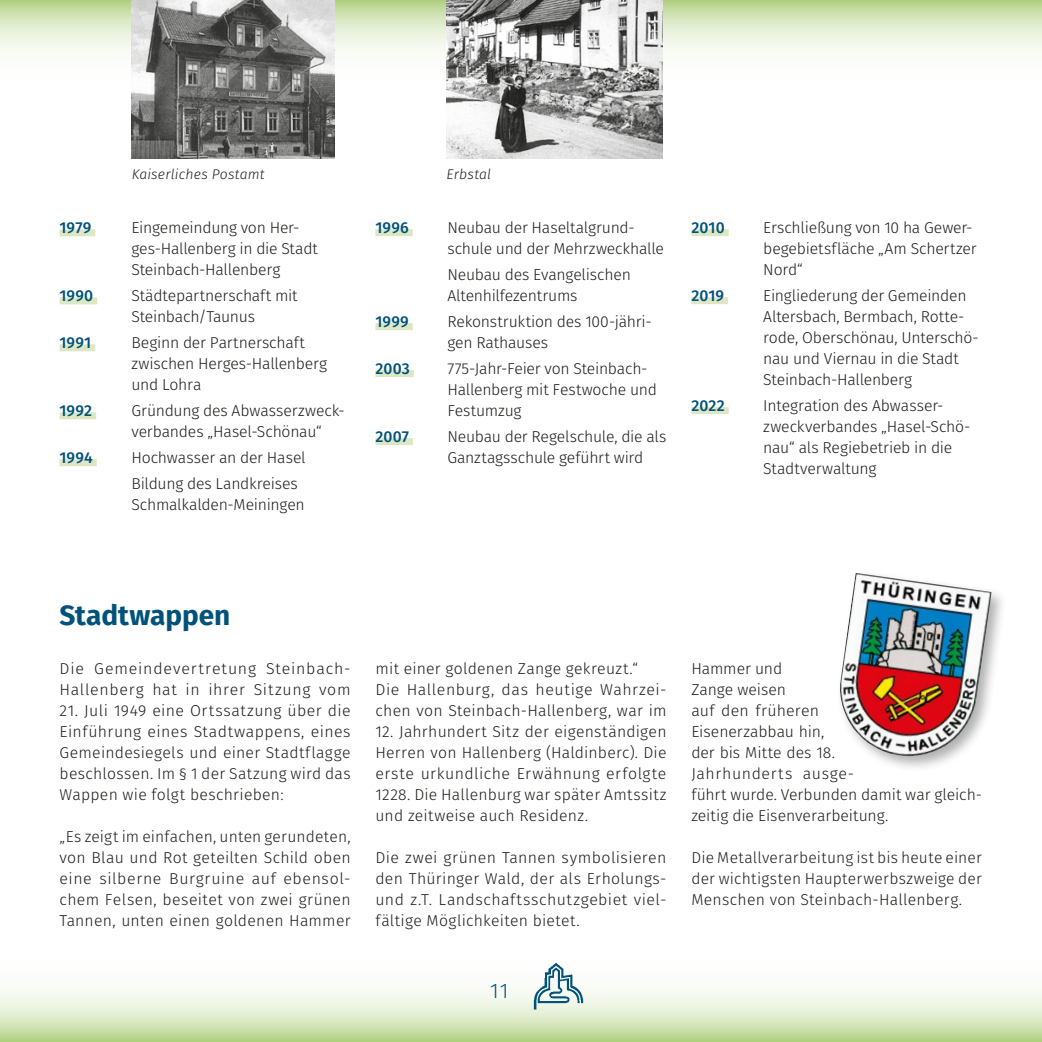
<style>
.page{position:relative;width:1042px;height:1042px;background:#fff}
.page>*{position:absolute;margin:0;border:0;box-sizing:border-box;transform-origin:0 0}
.t1{font:700 28px "Fira Sans";color:#00527b}
.t2{font:300 21px "Fira Sans";color:#00527b}
.t3{font:300 15.75px/21px "Fira Sans";letter-spacing:-.005em;color:#1d1d1b}
.t4{font:300 15.75px/21px "Fira Sans";letter-spacing:.02em;color:#1d1d1b}
.t5{font:300 15.75px/21px "Fira Sans";letter-spacing:.05em;color:#1d1d1b}
.t6{font:500 15.75px "Fira Sans";letter-spacing:.01em;color:#00527b}
.t7{font:italic 300 14px "Fira Sans";letter-spacing:.01em;color:#1d1d1b}
</style>
<div class="page">
<svg style="left:0;top:989px;width:1042px;height:53px"></svg>
<svg style="left:0;top:0;width:1042px;height:103px"></svg>
<img style="left:533px;top:962px;width:50px;height:47px">
<div style="left:60px;top:229px;width:35px;height:7px;background:#dde7c4"></div>
<div style="left:60px;top:297px;width:37px;height:7px;background:#dde7c4"></div>
<div style="left:60px;top:344px;width:35px;height:7px;background:#dde7c4"></div>
<div style="left:60px;top:412px;width:36px;height:7px;background:#dde7c4"></div>
<div style="left:60px;top:459px;width:37px;height:7px;background:#dde7c4"></div>
<div style="left:375px;top:229px;width:38px;height:7px;background:#dde7c4"></div>
<div style="left:375px;top:323px;width:38px;height:7px;background:#dde7c4"></div>
<div style="left:375px;top:370px;width:39px;height:7px;background:#dde7c4"></div>
<div style="left:375px;top:438px;width:38px;height:7px;background:#dde7c4"></div>
<div style="left:691px;top:229px;width:37px;height:7px;background:#dde7c4"></div>
<div style="left:691px;top:297px;width:37px;height:7px;background:#dde7c4"></div>
<div style="left:691px;top:407px;width:38px;height:7px;background:#dde7c4"></div>
<img style="left:131px;top:0;width:204px;height:159px">
<img style="left:446px;top:0;width:216px;height:159px">
<div style="left:835px;top:569px;width:172px;height:204px;background:#1d1d1b;opacity:.35"></div>
<img style="left:840px;top:573px;width:152px;height:183px">
<p class="t7" style="left:132px;top:164px;width:134px">Kaiserliches Postamt</p>
<p class="t7" style="left:446px;top:164px;width:46px">Erbstal</p>
<p class="t6" style="left:60px;top:215px;width:33px">1979</p>
<p class="t3" style="left:131px;top:217px;width:188px">Eingemeindung von Her&shy;ges-Hallenberg in die Stadt<br>Steinbach-Hallenberg</p>
<p class="t6" style="left:60px;top:283px;width:35px">1990</p>
<p class="t3" style="left:131px;top:285px;width:168px">Städtepartnerschaft mit<br>Steinbach/Taunus</p>
<p class="t6" style="left:60px;top:330px;width:33px">1991</p>
<p class="t3" style="left:131px;top:332px;width:197px">Beginn der Partnerschaft zwischen Herges-Hallenberg und Lohra</p>
<p class="t6" style="left:60px;top:398px;width:34px">1992</p>
<p class="t3" style="left:131px;top:400px;width:215px">Gründung des Abwasserzweck&shy;verbandes „Hasel-Schönau“</p>
<p class="t6" style="left:60px;top:444px;width:35px">1994</p>
<p class="t3" style="left:131px;top:444px;width:176px;line-height:25.9px">Hochwasser an der Hasel<br>Bildung des Landkreises</p>
<p class="t3" style="left:131px;top:493px;width:175px">Schmalkalden-Meiningen</p>
<p class="t6" style="left:375px;top:214px;width:35px">1996</p>
<p class="t3" style="left:447px;top:217px;width:218px">Neubau der Haseltalgrund&shy;schule und der Mehrzweckhalle</p>
<p class="t3" style="left:447px;top:264px;width:185px">Neubau des Evangelischen<br>Altenhilfezentrums</p>
<p class="t6" style="left:375px;top:308px;width:35px">1999</p>
<p class="t3" style="left:447px;top:310px;width:206px">Rekonstruktion des 100-jähri&shy;gen Rathauses</p>
<p class="t6" style="left:375px;top:355px;width:36px">2003</p>
<p class="t3" style="left:447px;top:357px;width:211px">775-Jahr-Feier von Steinbach-<br>Hallenberg mit Festwoche und<br>Festumzug</p>
<p class="t6" style="left:375px;top:423px;width:35px">2007</p>
<p class="t3" style="left:447px;top:425px;width:221px">Neubau der Regelschule, die als<br>Ganztagsschule geführt wird</p>
<p class="t6" style="left:691px;top:214px;width:35px">2010</p>
<p class="t3" style="left:763px;top:217px;width:215px">Erschließung von 10 ha Gewer&shy;begebietsfläche „Am Schertzer<br>Nord“</p>
<p class="t6" style="left:691px;top:282px;width:34px">2019</p>
<p class="t3" style="left:763px;top:285px;width:217px">Eingliederung der Gemeinden<br>Altersbach, Bermbach, Rotte&shy;rode, Oberschönau, Unterschö&shy;nau und Viernau in die Stadt<br>Steinbach-Hallenberg</p>
<p class="t6" style="left:691px;top:392px;width:35px">2022</p>
<p class="t3" style="left:763px;top:394px;width:209px">Integration des Abwasser&shy;zweckverbandes „Hasel-Schö&shy;nau“ als Regiebetrieb in die<br>Stadtverwaltung</p>
<h1 class="t1" style="left:60px;top:592px;width:172px">Stadtwappen</h1>
<p class="t5" style="left:60px;top:658px;width:293px">Die Gemeindevertretung Steinbach-<br>Hallenberg hat in ihrer Sitzung vom</p>
<p class="t3" style="left:60px;top:700px;width:293px;text-align:justify">21. Juli 1949 eine Ortssatzung über die Einführung eines Stadtwappens, eines Gemeindesiegels und einer Stadtflagge beschlossen. Im § 1 der Satzung wird das Wappen wie folgt beschrieben:</p>
<p class="t3" style="left:60px;top:826px;width:293px;text-align:justify">„Es zeigt im einfachen, unten gerundeten, von Blau und Rot geteilten Schild oben eine silberne Burgruine auf ebensol&shy;chem Felsen, beseitet von zwei grünen Tannen, unten einen goldenen Hammer</p>
<p class="t4" style="left:375px;top:658px;width:293px">mit einer goldenen Zange gekreuzt.“<br>Die Hallenburg, das heutige Wahrzei&shy;chen von Steinbach-Hallenberg, war im</p>
<p class="t3" style="left:375px;top:721px;width:293px;text-align:justify">12. Jahrhundert Sitz der eigenständigen Herren von Hallenberg (Haldinberc). Die erste urkundliche Erwähnung erfolgte 1228. Die Hallenburg war später Amtssitz und zeitweise auch Residenz.</p>
<p class="t3" style="left:375px;top:847px;width:293px;text-align:justify">Die zwei grünen Tannen symbolisieren den Thüringer Wald, der als Erholungs&shy;und z.T. Landschaftsschutzgebiet viel&shy;fältige Möglichkeiten bietet.</p>
<h2 class="t2" style="left:490px;top:975px;width:20px">11</h2>
<p class="t3" style="left:691px;top:658px;width:292px">Hammer und<br>Zange weisen<br>auf den früheren<br>Eisenerzabbau hin,<br>der bis Mitte des 18.<br>Jahrhunderts ausge-<br>führt wurde. Verbunden damit war gleich&shy;zeitig die Eisenverarbeitung.</p>
<p class="t3" style="left:691px;top:847px;width:292px;text-align:justify">Die Metallverarbeitung ist bis heute einer der wichtigsten Haupterwerbszweige der Menschen von Steinbach-Hallenberg.</p>
</div>
